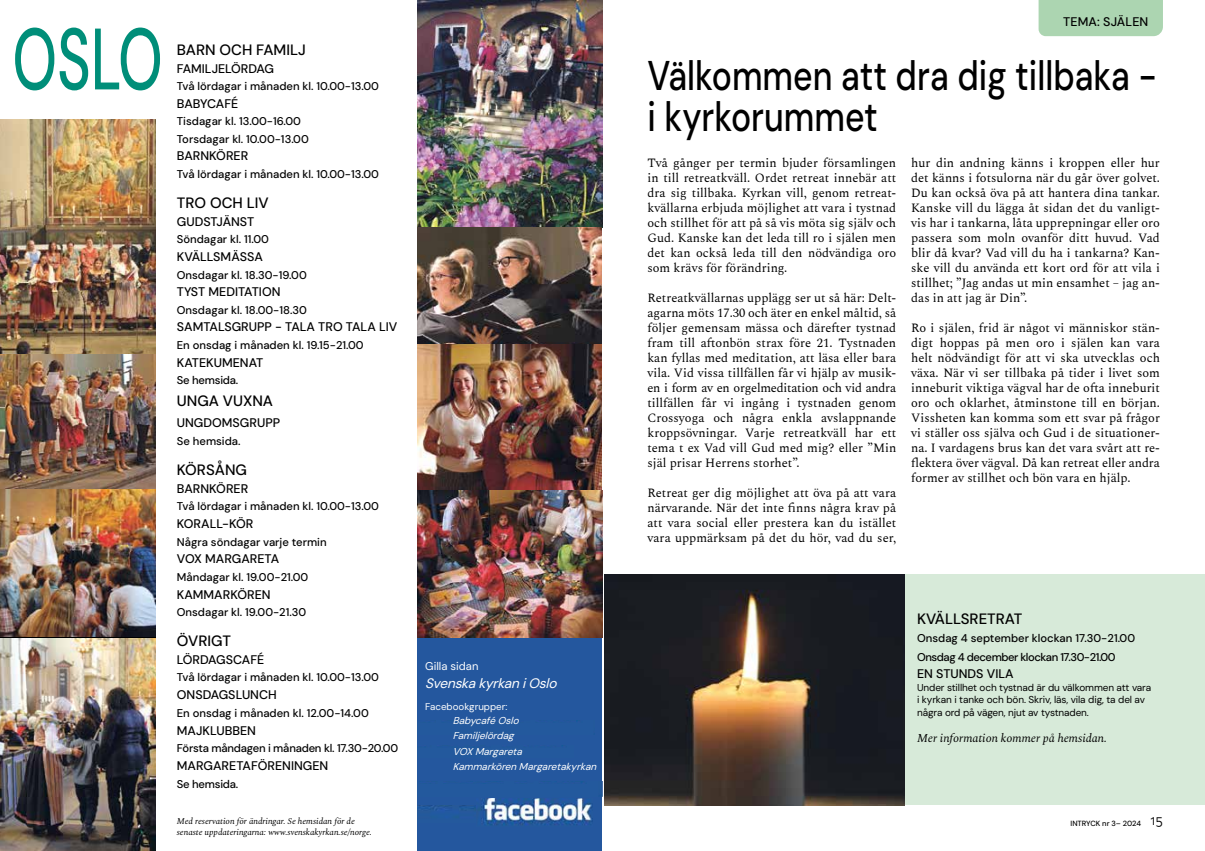
<style>
.page{position:relative;width:1205px;height:851px;background:#fff}
.page>*{position:absolute;margin:0;border:0;box-sizing:border-box;transform-origin:0 0}
.t1{font:500 86.88px "DM Sans";color:#008e79;scale:.66 1}
.t2{font:500 41.5px/40.5px "DM Sans";color:#000;scale:.81 1}
.t3{font:500 15px "DM Sans";color:#000}
.t4{font:italic 13.75px "DM Sans";color:#fff}
.t5{font:12.5px/15px "Spectral";color:#000;text-align:justify}
.t6{font:500 12.5px "DM Sans";color:#000}
.t7{font:italic 11.88px "Spectral";color:#000}
.t8{font:500 11.25px/17.5px "DM Sans";color:#000}
.t9{font:500 11.25px/18.8px "DM Sans";letter-spacing:-.02em;color:#000}
.t10{font:11.25px "DM Sans";color:#fff}
.t11{font:10px/12.5px "DM Sans";letter-spacing:-.01em;color:#000}
.t12{font:italic 10px/15.5px "DM Sans";color:#fff}
.t13{font:9.75px "DM Sans";color:#fff}
.t14{font:italic 8.75px/10.5px "Spectral";color:#000}
.t15{font:500 7.5px "DM Sans";letter-spacing:-.005em;color:#000}
</style>
<div class="page">
<img style="left:0;top:638px;width:156px;height:212px">
<img style="left:0;top:119px;width:156px;height:235px">
<img style="left:418px;top:0;width:184px;height:344px">
<img style="left:0;top:488px;width:156px;height:148px">
<img style="left:0;top:354px;width:156px;height:134px">
<div style="left:418px;top:632px;width:184px;height:218px;background:#24579e"></div>
<img style="left:418px;top:805px;width:58px;height:13px">
<img style="left:476px;top:798px;width:116px;height:28px">
<img style="left:418px;top:344px;width:184px;height:293px">
<div style="left:1038px;top:0;width:125px;height:36px;background:#acd5b1"></div>
<div style="left:616px;top:574px;width:589px;height:231px;background:#d7ead9"></div>
<img style="left:604px;top:574px;width:300px;height:231px">
<h1 class="t1" style="left:12px;top:5px;width:229px">OSLO</h1>
<p class="t3" style="left:177px;top:40px;width:130px">BARN OCH FAMILJ</p>
<p class="t6" style="left:177px;top:60px;width:99px">FAMILJELÖRDAG</p>
<p class="t8" style="left:177px;top:77px;width:204px">Två lördagar i månaden kl. 10.00-13.00</p>
<p class="t6" style="left:177px;top:95px;width:63px">BABYCAFÉ</p>
<p class="t8" style="left:177px;top:112px;width:133px">Tisdagar kl. 13.00-16.00<br>Torsdagar kl. 10.00-13.00</p>
<p class="t6" style="left:177px;top:148px;width:73px">BARNKÖRER</p>
<p class="t8" style="left:177px;top:165px;width:204px">Två lördagar i månaden kl. 10.00-13.00</p>
<p class="t3" style="left:177px;top:193px;width:93px">TRO OCH LIV</p>
<p class="t6" style="left:177px;top:213px;width:79px">GUDSTJÄNST</p>
<p class="t8" style="left:177px;top:230px;width:93px">Söndagar kl. 11.00</p>
<p class="t6" style="left:177px;top:249px;width:88px">KVÄLLSMÄSSA</p>
<p class="t8" style="left:177px;top:266px;width:131px">Onsdagar kl. 18.30-19.00</p>
<p class="t6" style="left:177px;top:284px;width:105px">TYST MEDITATION</p>
<p class="t8" style="left:177px;top:301px;width:132px">Onsdagar kl. 18.00-18.30</p>
<p class="t6" style="left:177px;top:319px;width:222px">SAMTALSGRUPP - TALA TRO TALA LIV</p>
<p class="t8" style="left:177px;top:336px;width:188px">En onsdag i månaden kl. 19.15-21.00</p>
<p class="t6" style="left:177px;top:354px;width:88px">KATEKUMENAT</p>
<p class="t9" style="left:177px;top:371px;width:63px">Se hemsida.</p>
<p class="t3" style="left:177px;top:391px;width:98px">UNGA VUXNA</p>
<p class="t6" style="left:177px;top:415px;width:105px">UNGDOMSGRUPP</p>
<p class="t8" style="left:177px;top:432px;width:65px">Se hemsida.</p>
<p class="t3" style="left:177px;top:460px;width:72px">KÖRSÅNG</p>
<p class="t6" style="left:177px;top:480px;width:73px">BARNKÖRER</p>
<p class="t8" style="left:177px;top:497px;width:204px">Två lördagar i månaden kl. 10.00-13.00</p>
<p class="t6" style="left:177px;top:515px;width:78px">KORALL-KÖR</p>
<p class="t8" style="left:177px;top:532px;width:151px">Några söndagar varje termin</p>
<p class="t6" style="left:177px;top:550px;width:104px">VOX MARGARETA</p>
<p class="t8" style="left:177px;top:567px;width:133px">Måndagar kl. 19.00-21.00</p>
<p class="t6" style="left:177px;top:586px;width:95px">KAMMARKÖREN</p>
<p class="t8" style="left:177px;top:603px;width:131px">Onsdagar kl. 19.00-21.30</p>
<p class="t3" style="left:177px;top:631px;width:56px">ÖVRIGT</p>
<p class="t6" style="left:177px;top:651px;width:89px">LÖRDAGSCAFÉ</p>
<p class="t8" style="left:177px;top:668px;width:204px">Två lördagar i månaden kl. 10.00-13.00</p>
<p class="t6" style="left:177px;top:686px;width:101px">ONSDAGSLUNCH</p>
<p class="t8" style="left:177px;top:703px;width:193px">En onsdag i månaden kl. 12.00-14.00</p>
<p class="t6" style="left:177px;top:722px;width:81px">MAJKLUBBEN</p>
<p class="t9" style="left:177px;top:738px;width:223px">Första måndagen i månaden kl. 17.30-20.00</p>
<p class="t6" style="left:177px;top:757px;width:153px">MARGARETAFÖRENINGEN</p>
<p class="t9" style="left:177px;top:774px;width:63px">Se hemsida.</p>
<p class="t14" style="left:177px;top:815px;width:196px">Med reservation för ändringar. Se hemsidan för de senaste uppdateringarna: www.svenskakyrkan.se/norge.</p>
<p class="t10" style="left:425px;top:659px;width:55px">Gilla sidan</p>
<p class="t4" style="left:425px;top:674px;width:137px">SvenskakyrkaniOslo</p>
<p class="t13" style="left:425px;top:700px;width:84px">Facebookgrupper:</p>
<p class="t12" style="left:453px;top:712px;width:148px">BabycaféOslo<br>Familjelördag<br>VOX Margareta<br>Kammarkören Margaretakyrkan</p>
<p class="t6" style="left:1063px;top:14px;width:87px">TEMA: SJÄLEN</p>
<h2 class="t2" style="left:647px;top:55px;width:631px">Välkommen att dra dig tillbaka - i kyrkorummet</h2>
<p class="t5" style="left:647px;top:154px;width:250px">Två gånger per termin bjuder församlingen in till retreatkväll. Ordet retreat innebär att dra sig tillbaka. Kyrkan vill, genom retreat&shy;kvällarna erbjuda möjlighet att vara i tystnad och stillhet för att på så vis möta sig själv och Gud. Kanske kan det leda till ro i själen men det kan också leda till den nödvändiga oro som krävs för förändring.</p>
<p class="t5" style="left:647px;top:289px;width:250px">Retreatkvällarnas upplägg ser ut så här: Delt&shy;agarna möts 17.30 och äter en enkel måltid, så följer gemensam mässa och därefter tystnad fram till aftonbön strax före 21. Tystnaden kan fyllas med meditation, att läsa eller bara vila. Vid vissa tillfällen får vi hjälp av musik&shy;en i form av en orgelmeditation och vid andra tillfällen får vi ingång i tystnaden genom Crossyoga och några enkla avslappnande kroppsövningar. Varje retreatkväll har ett tema t ex Vad vill Gud med mig? eller ”Min själ prisar Herrens storhet”.</p>
<p class="t5" style="left:647px;top:484px;width:250px">Retreat ger dig möjlighet att öva på att vara närvarande. När det inte finns några krav på att vara social eller prestera kan du istället vara uppmärksam på det du hör, vad du ser,</p>
<p class="t5" style="left:911px;top:154px;width:250px">hur din andning känns i kroppen eller hur det känns i fotsulorna när du går över golvet.<br>Du kan också öva på att hantera dina tankar.<br>Kanske vill du lägga åt sidan det du vanligt&shy;vis har i tankarna, låta upprepningar eller oro passera som moln ovanför ditt huvud. Vad blir då kvar? Vad vill du ha i tankarna? Kan&shy;ske vill du använda ett kort ord för att vila i stillhet; ”Jag andas ut min ensamhet – jag an&shy;das in att jag är Din”.</p>
<p class="t5" style="left:911px;top:319px;width:250px">Ro i själen, frid är något vi människor stän&shy;digt hoppas på men oro i själen kan vara helt nödvändigt för att vi ska utvecklas och växa. När vi ser tillbaka på tider i livet som inneburit viktiga vägval har de ofta inneburit oro och oklarhet, åtminstone till en början.<br>Vissheten kan komma som ett svar på frågor vi ställer oss själva och Gud i de situationer&shy;na. I vardagens brus kan det vara svårt att re&shy;flektera över vägval. Då kan retreat eller andra former av stillhet och bön vara en hjälp.</p>
<p class="t3" style="left:917px;top:609px;width:107px">KVÄLLSRETRAT</p>
<p class="t9" style="left:917px;top:628px;width:220px">Onsdag 4 september klockan 17.30-21.00<br>Onsdag 4 december klockan 17.30-21.00</p>
<p class="t6" style="left:917px;top:665px;width:98px">EN STUNDS VILA</p>
<p class="t11" style="left:917px;top:680px;width:236px">Under stillhet och tystnad är du välkommen att vara i kyrkan i tanke och bön. Skriv, läs, vila dig, ta del av några ord på vägen, njut av tystnaden.</p>
<p class="t7" style="left:917px;top:729px;width:191px">Mer information kommer på hemsidan.</p>
<p class="t15" style="left:1070px;top:818px;width:94px">INTRYCK nr 3– 2024 <sup>15</sup></p>
</div>
